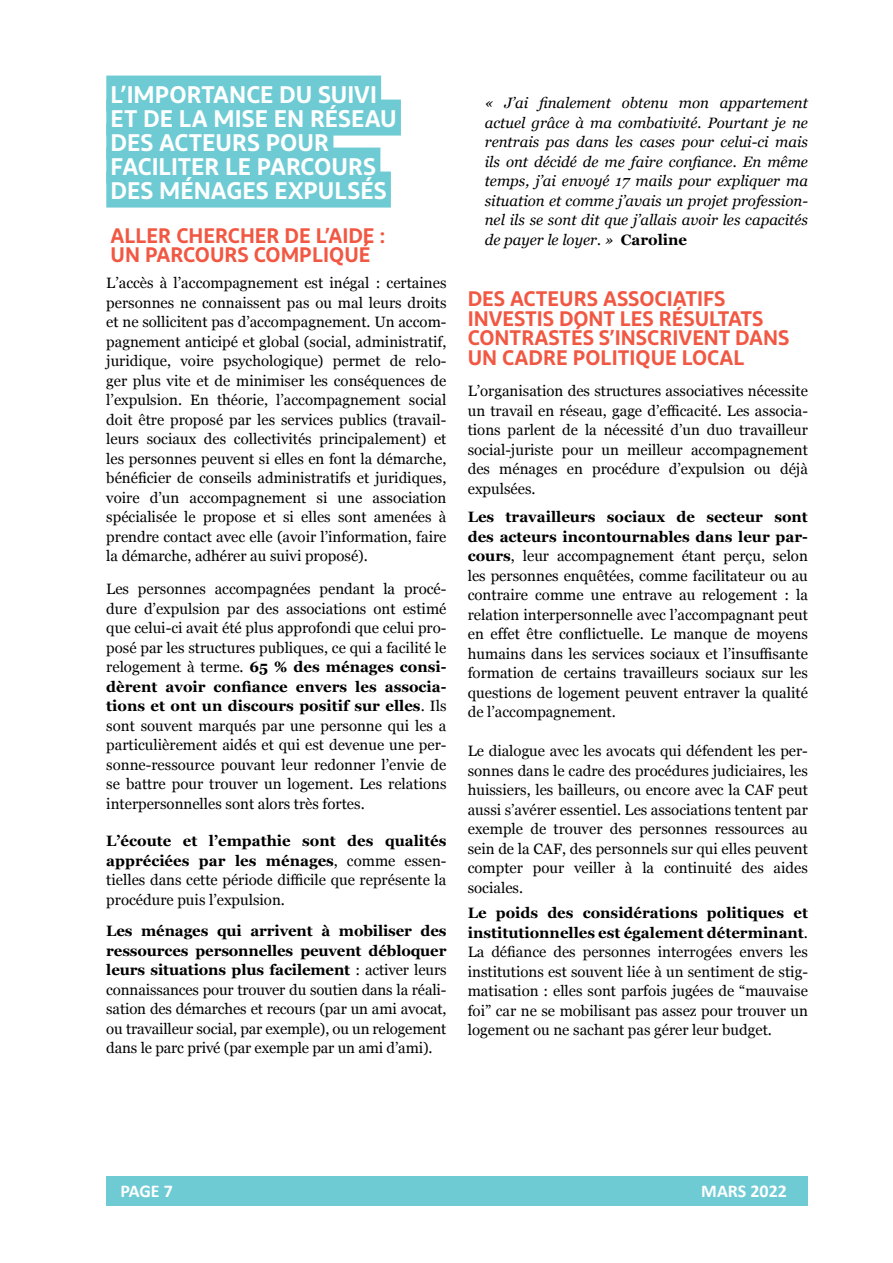
<style>
.page{position:relative;width:893px;height:1263px;background:#fff}
.page>*{position:absolute;margin:0;border:0;box-sizing:border-box;transform-origin:0 0}
.t1{font:600 24px/24px "Diodrum";color:#fff}
.t2{font:600 21px/19.5px "Diodrum";color:#f15843}
.t3{font:700 18px "Calibri";color:#fff}
.t4{font:15px/19.5px "Georgia";color:#000;text-align:justify}
.t5{font:italic 15px/19.5px "Georgia";color:#000;text-align:justify}
.s1{font-weight:700}
.s2{font-weight:700;font-style:normal}
</style>
<div class="page">
<div style="left:106px;top:1176px;width:702px;height:29px;background:#6ecbd4"></div>
<div style="left:106px;top:76px;width:275px;height:36px;background:#6ecbd4"></div>
<div style="left:106px;top:100px;width:295px;height:36px;background:#6ecbd4"></div>
<div style="left:106px;top:124px;width:227px;height:36px;background:#6ecbd4"></div>
<div style="left:106px;top:148px;width:274px;height:36px;background:#6ecbd4"></div>
<div style="left:106px;top:172px;width:285px;height:36px;background:#6ecbd4"></div>
<h1 class="t1" style="left:111px;top:82px;width:288px">L’IMPORTANCE DU SUIVI<br>ET DE LA MISE EN RÉSEAU<br>DES ACTEURS POUR<br>FACILITER LE PARCOURS<br>DES MÉNAGES EXPULSÉS</h1>
<h2 class="t2" style="left:111px;top:225px;width:277px">ALLER CHERCHER DE L’AIDE :<br>UN PARCOURS COMPLIQUÉ</h2>
<p class="t4" style="left:106px;top:272px;width:342px">L’accès à l’accompagnement est inégal : certaines personnes ne connaissent pas ou mal leurs droits et ne sollicitent pas d’accompagnement. Un accom&shy;pagnement anticipé et global (social, administratif, juridique, voire psychologique) permet de relo&shy;ger plus vite et de minimiser les conséquences de l’expulsion. En théorie, l’accompagnement social doit être proposé par les services publics (travail&shy;leurs sociaux des collectivités principalement) et les personnes peuvent si elles en font la démarche, bénéficier de conseils administratifs et juridiques, voire d’un accompagnement si une association spécialisée le propose et si elles sont amenées à prendre contact avec elle (avoir l’information, faire la démarche, adhérer au suivi proposé).</p>
<p class="t4" style="left:106px;top:578px;width:342px">Les personnes accompagnées pendant la procé&shy;dure d’expulsion par des associations ont estimé que celui-ci avait été plus approfondi que celui pro&shy;posé par les structures publiques, ce qui a facilité le relogement à terme. <span class="s1">65 % des ménages consi&shy;dèrent avoir confiance envers les associa&shy;tions et ont un discours positif sur elles</span>. Ils sont souvent marqués par une personne qui les a particulièrement aidés et qui est devenue une per&shy;sonne-ressource pouvant leur redonner l’envie de se battre pour trouver un logement. Les relations interpersonnelles sont alors très fortes.</p>
<p class="t4" style="left:106px;top:830px;width:342px"><span class="s1">L’écoute et l’empathie sont des qualités appréciées par les ménages</span>, comme essen&shy;tielles dans cette période difficile que représente la procédure puis l’expulsion.</p>
<p class="t4" style="left:106px;top:920px;width:342px"><span class="s1">Les ménages qui arrivent à mobiliser des ressources personnelles peuvent débloquer leurs situations plus facilement</span> : activer leurs connaissances pour trouver du soutien dans la réali&shy;sation des démarches et recours (par un ami avocat, ou travailleur social, par exemple), ou un relogement dans le parc privé (par exemple par un ami d’ami).</p>
<p class="t5" style="left:485px;top:92px;width:325px">« J’ai finalement obtenu mon appartement actuel grâce à ma combativité. Pourtant je ne rentrais pas dans les cases pour celui-ci mais ils ont décidé de me faire confiance. En même temps, j’ai envoyé 17 mails pour expliquer ma situation et comme j’avais un projet profession&shy;nel ils se sont dit que j’allais avoir les capacités de payer le loyer. » <span class="s2">Caroline</span></p>
<h2 class="t2" style="left:468px;top:288px;width:323px">DES ACTEURS ASSOCIATIFS<br>INVESTIS DONT LES RÉSULTATS<br>CONTRASTÉS S’INSCRIVENT DANS<br>UN CADRE POLITIQUE LOCAL</h2>
<p class="t4" style="left:468px;top:380px;width:342px">L’organisation des structures associatives nécessite un travail en réseau, gage d’efficacité. Les associa&shy;tions parlent de la nécessité d’un duo travailleur social-juriste pour un meilleur accompagnement des ménages en procédure d’expulsion ou déjà expulsées.</p>
<p class="t4" style="left:468px;top:506px;width:342px"><span class="s1">Les travailleurs sociaux de secteur sont des acteurs incontournables dans leur par&shy;cours</span>, leur accompagnement étant perçu, selon les personnes enquêtées, comme facilitateur ou au contraire comme une entrave au relogement : la relation interpersonnelle avec l’accompagnant peut en effet être conflictuelle. Le manque de moyens humains dans les services sociaux et l’insuffisante formation de certains travailleurs sociaux sur les questions de logement peuvent entraver la qualité de l’accompagnement.</p>
<p class="t4" style="left:468px;top:740px;width:342px">Le dialogue avec les avocats qui défendent les per&shy;sonnes dans le cadre des procédures judiciaires, les huissiers, les bailleurs, ou encore avec la CAF peut aussi s’avérer essentiel. Les associations tentent par exemple de trouver des personnes ressources au sein de la CAF, des personnels sur qui elles peuvent compter pour veiller à la continuité des aides sociales.</p>
<p class="t4" style="left:468px;top:902px;width:342px"><span class="s1">Le poids des considérations politiques et institutionnelles est également déterminant</span>.<br>La défiance des personnes interrogées envers les institutions est souvent liée à un sentiment de stig&shy;matisation : elles sont parfois jugées de “mauvaise foi” car ne se mobilisant pas assez pour trouver un logement ou ne sachant pas gérer leur budget.</p>
<p class="t3" style="left:120px;top:1179px;width:54px">PAGE 7</p>
<p class="t3" style="left:701px;top:1179px;width:87px">MARS 2022</p>
</div>
